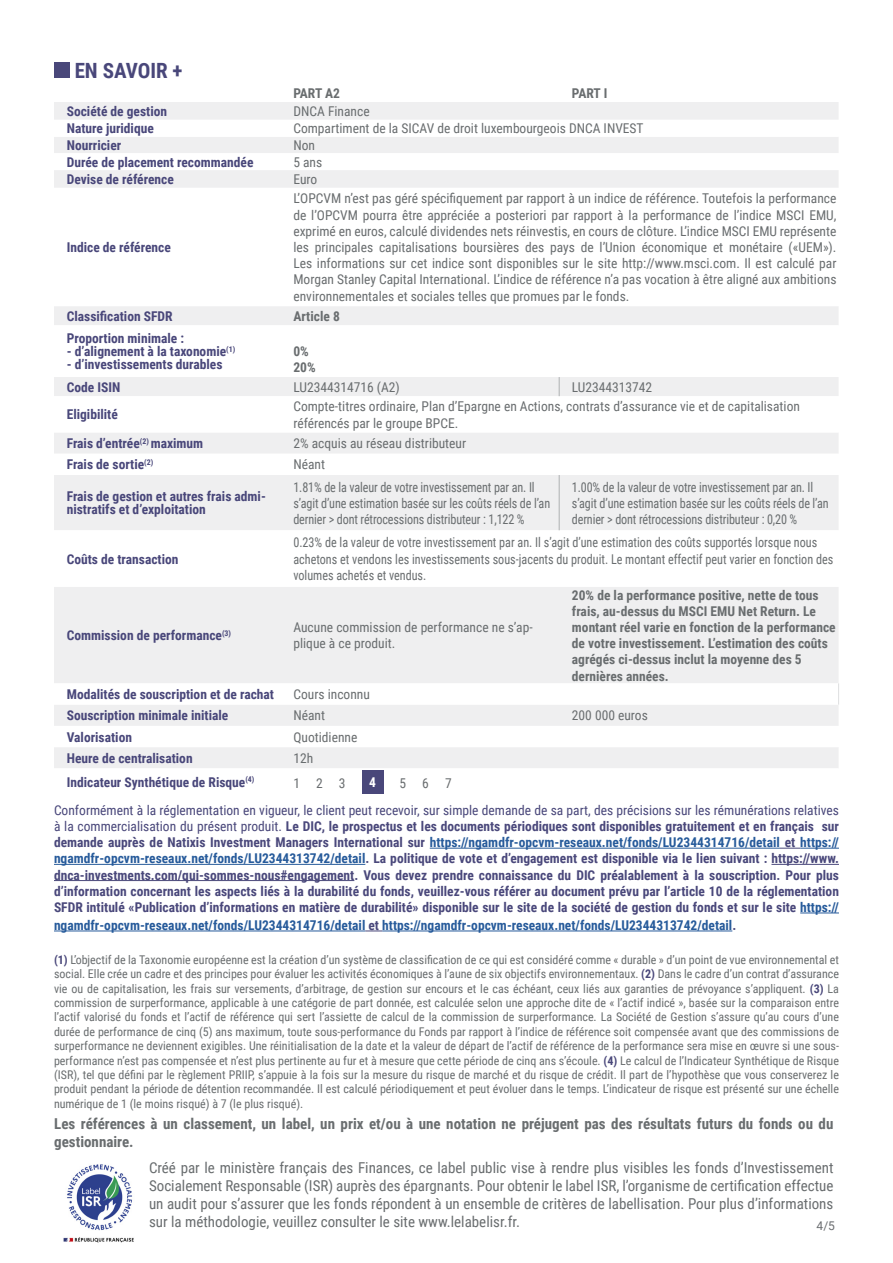
<style>
.page{position:relative;width:893px;height:1263px;background:#fff}
.page>*{position:absolute;margin:0;border:0;box-sizing:border-box;transform-origin:0 0}
.t1{font:700 21px "Roboto Condensed";color:#49477a}
.t2{font:15px/18px "Roboto Condensed";color:#696d6f;text-align:justify}
.t3{font:700 15px/18px "Roboto Condensed";color:#696d6f}
.t4{font:13.5px/16.2px "Roboto Condensed";color:#696d6f}
.t5{font:700 13.5px/16.2px "Roboto Condensed";color:#4a487b;text-align:justify}
.t6{font:13.5px/16.2px "Roboto Condensed";color:#696d6f;scale:.9 1}
.t7{font:700 13.5px/12.8px "Roboto Condensed";color:#49477a}
.t8{font:700 13.5px/16.2px "Roboto Condensed";color:#696d6f}
.t9{font:700 13.5px "Roboto Condensed";color:#275b9b}
.t10{font:700 13.5px "Roboto Condensed";color:#fff}
.t11{font:12px/14.4px "Roboto Condensed";color:#696d6f;text-align:justify}
.t12{font:12px "Roboto";color:#696c6f}
.s1{font-weight:400;color:#49477a}
.s2{font-weight:400}
.s3{color:#275b9b}
.s4{color:#4a487b}
.s5{font-weight:700;color:#49477a}
</style>
<div class="page">
<hr style="left:430px;top:848px;width:350px;height:1px;background:#275b9b">
<svg style="left:780px;top:848px;width:20px;height:1px"></svg>
<hr style="left:800px;top:848px;width:39px;height:1px;background:#275b9b">
<hr style="left:54px;top:864px;width:311px;height:1px;background:#275b9b">
<hr style="left:771px;top:864px;width:68px;height:1px;background:#4a487b">
<hr style="left:54px;top:880px;width:300px;height:1px;background:#4a487b">
<hr style="left:800px;top:913px;width:39px;height:1px;background:#275b9b">
<hr style="left:54px;top:931px;width:311px;height:1px;background:#275b9b">
<svg style="left:365px;top:931px;width:17px;height:1px"></svg>
<hr style="left:382px;top:931px;width:350px;height:1px;background:#275b9b">
<div style="left:54px;top:63px;width:16px;height:15px;background:#49477a"></div>
<div style="left:54px;top:102px;width:784px;height:18px;background:#efeff0"></div>
<svg style="left:54px;top:137px;width:784px;height:631px"></svg>
<svg style="left:559px;top:377px;width:1px;height:19px"></svg>
<hr style="left:559px;top:475px;width:1px;height:55px;background:#afb1b3">
<svg style="left:838px;top:683px;width:1px;height:22px"></svg>
<div style="left:362px;top:770px;width:22px;height:24px;background:#49477a"></div>
<img style="left:63px;top:1164px;width:71px;height:79px">
<h1 class="t1" style="left:75px;top:56px;width:109px">EN SAVOIR +</h1>
<p class="t8" style="left:293px;top:85px;width:48px">PART A2</p>
<p class="t8" style="left:572px;top:85px;width:37px">PART I</p>
<p class="t7" style="left:67px;top:104px;width:102px">Société de gestion</p>
<p class="t4" style="left:293px;top:103px;width:78px">DNCA Finance</p>
<p class="t7" style="left:67px;top:122px;width:89px">Nature juridique</p>
<p class="t4" style="left:293px;top:120px;width:352px">Compartiment de la SICAV de droit luxembourgeois DNCA INVEST</p>
<p class="t7" style="left:67px;top:138px;width:56px">Nourricier</p>
<p class="t4" style="left:293px;top:137px;width:23px">Non</p>
<p class="t7" style="left:67px;top:155px;width:188px">Durée de placement recommandée</p>
<p class="t4" style="left:293px;top:153px;width:30px">5 ans</p>
<p class="t7" style="left:67px;top:172px;width:109px">Devise de référence</p>
<p class="t4" style="left:293px;top:171px;width:25px">Euro</p>
<p class="t7" style="left:67px;top:240px;width:106px">Indice de référence</p>
<p class="t4" style="left:293px;top:190px;width:545px;text-align:justify">L’OPCVM n’est pas géré spécifiquement par rapport à un indice de référence. Toutefois la performance de l’OPCVM pourra être appréciée a posteriori par rapport à la performance de l’indice MSCI EMU, exprimé en euros, calculé dividendes nets réinvestis, en cours de clôture. L’indice MSCI EMU représente les principales capitalisations boursières des pays de l’Union économique et monétaire («UEM»).<br>Les informations sur cet indice sont disponibles sur le site http://www.msci.com. Il est calculé par Morgan Stanley Capital International. L’indice de référence n’a pas vocation à être aligné aux ambitions environnementales et sociales telles que promues par le fonds.</p>
<p class="t7" style="left:67px;top:309px;width:107px">Classification SFDR</p>
<p class="t8" style="left:293px;top:307px;width:48px">Article 8</p>
<p class="t7" style="left:67px;top:332px;width:119px">Proportion minimale :</p>
<p class="t7" style="left:67px;top:345px;width:170px">- d’alignement à la taxonomie<sup>(1)</sup></p>
<p class="t7" style="left:67px;top:357px;width:157px">- d’investissements durables</p>
<p class="t8" style="left:293px;top:343px;width:24px">0%<br>20%</p>
<p class="t7" style="left:67px;top:380px;width:55px">Code ISIN</p>
<p class="t4" style="left:293px;top:378px;width:108px">LU2344314716 (A2)</p>
<p class="t4" style="left:572px;top:378px;width:82px">LU2344313742</p>
<p class="t7" style="left:67px;top:408px;width:53px">Eligibilité</p>
<p class="t4" style="left:293px;top:398px;width:508px">Compte-titres ordinaire, Plan d’Epargne en Actions, contrats d’assurance vie et de capitalisation référencés par le groupe BPCE.</p>
<p class="t7" style="left:67px;top:436px;width:138px">Frais d’entrée<sup>(2)</sup> maximum</p>
<p class="t4" style="left:293px;top:435px;width:174px">2% acquis au réseau distributeur</p>
<p class="t7" style="left:67px;top:458px;width:88px">Frais de sortie<sup>(2)</sup></p>
<p class="t4" style="left:293px;top:456px;width:33px">Néant</p>
<p class="t7" style="left:67px;top:490px;width:201px">Frais de gestion et autres frais admi&shy;nistratifs et d’exploitation</p>
<p class="t6" style="left:293px;top:478px;width:287px">1.81% de la valeur de votre investissement par an. Il s’agit d’une estimation basée sur les coûts réels de l’an dernier &gt; dont rétrocessions distributeur : 1,122 %</p>
<p class="t6" style="left:572px;top:478px;width:287px">1.00% de la valeur de votre investissement par an. Il s’agit d’une estimation basée sur les coûts réels de l’an dernier &gt; dont rétrocessions distributeur : 0,20 %</p>
<p class="t7" style="left:67px;top:552px;width:113px">Coûts de transaction</p>
<p class="t6" style="left:293px;top:534px;width:601px">0.23% de la valeur de votre investissement par an. Il s’agit d’une estimation des coûts supportés lorsque nous achetons et vendons les investissements sous-jacents du produit. Le montant effectif peut varier en fonction des volumes achetés et vendus.</p>
<p class="t7" style="left:67px;top:628px;width:166px">Commission de performance<sup>(3)</sup></p>
<p class="t4" style="left:293px;top:619px;width:241px">Aucune commission de performance ne s’ap&shy;plique à ce produit.</p>
<p class="t8" style="left:572px;top:586px;width:265px">20% de la performance positive, nette de tous frais, au-dessus du MSCI EMU Net Return. Le montant réel varie en fonction de la performance de votre investissement. L’estimation des coûts agrégés ci-dessus inclut la moyenne des 5 dernières années.</p>
<p class="t7" style="left:67px;top:687px;width:209px">Modalités de souscription et de rachat</p>
<p class="t4" style="left:293px;top:686px;width:78px">Cours inconnu</p>
<p class="t7" style="left:67px;top:709px;width:163px">Souscription minimale initiale</p>
<p class="t4" style="left:293px;top:707px;width:33px">Néant</p>
<p class="t4" style="left:572px;top:707px;width:77px">200 000 euros</p>
<p class="t7" style="left:67px;top:730px;width:67px">Valorisation</p>
<p class="t4" style="left:293px;top:728px;width:65px">Quotidienne</p>
<p class="t7" style="left:67px;top:751px;width:127px">Heure de centralisation</p>
<p class="t4" style="left:293px;top:749px;width:21px">12h</p>
<p class="t7" style="left:67px;top:775px;width:189px">Indicateur Synthétique de Risque<sup>(4)</sup></p>
<p class="t4" style="left:293px;top:774px;width:54px">1 2 3</p>
<p class="t10" style="left:369px;top:773px;width:8px">4</p>
<p class="t4" style="left:400px;top:774px;width:54px">5 6 7</p>
<p class="t5" style="left:54px;top:801px;width:786px"><span class="s1">Conformément à la réglementation en vigueur, le client peut recevoir, sur simple demande de sa part, des précisions sur les rémunérations relatives à la commercialisation du présent produit</span><span class="s2">.</span> Le DIC, le prospectus et les documents périodiques sont disponibles gratuitement et en français sur demande auprès de Natixis Investment Managers International sur <span class="s3">https://ngamdfr-opcvm-reseaux.net/fonds/LU2344314716/detail</span> et <span class="s3">https:// ngamdfr-opcvm-reseaux.net/fonds/LU2344313742/detail</span>. La politique de vote et d’engagement est disponible via le lien suivant : https://www. dnca-investments.com/qui-sommes-nous#engagement. Vous devez prendre connaissance du DIC préalablement à la souscription. Pour plus d’information concernant les aspects liés à la durabilité du fonds, veuillez-vous référer au document prévu par l’article 10 de la réglementation SFDR intitulé «Publication d’informations en matière de durabilité» disponible sur le site de la société de gestion du fonds et sur le site <span class="s3">https://</span></p>
<p class="t9" style="left:54px;top:916px;width:684px">ngamdfr-opcvm-reseaux.net/fonds/LU2344314716/detail <span class="s4">et</span> https://ngamdfr-opcvm-reseaux.net/fonds/LU2344313742/detail<span class="s4">.</span></p>
<p class="t11" style="left:54px;top:952px;width:786px"><span class="s5">(1)</span> L’objectif de la Taxonomie européenne est la création d’un système de classification de ce qui est considéré comme « durable » d’un point de vue environnemental et social. Elle crée un cadre et des principes pour évaluer les activités économiques à l’aune de six objectifs environnementaux. <span class="s5">(2)</span> Dans le cadre d’un contrat d’assurance vie ou de capitalisation, les frais sur versements, d’arbitrage, de gestion sur encours et le cas échéant, ceux liés aux garanties de prévoyance s’appliquent. <span class="s5">(3)</span> La commission de surperformance, applicable à une catégorie de part donnée, est calculée selon une approche dite de « l’actif indicé », basée sur la comparaison entre l’actif valorisé du fonds et l’actif de référence qui sert l’assiette de calcul de la commission de surperformance. La Société de Gestion s’assure qu’au cours d’une durée de performance de cinq (5) ans maximum, toute sous-performance du Fonds par rapport à l’indice de référence soit compensée avant que des commissions de surperformance ne deviennent exigibles. Une réinitialisation de la date et la valeur de départ de l’actif de référence de la performance sera mise en œuvre si une sous&shy;performance n’est pas compensée et n’est plus pertinente au fur et à mesure que cette période de cinq ans s’écoule. <span class="s5">(4)</span> Le calcul de l’Indicateur Synthétique de Risque (ISR), tel que défini par le règlement PRIIP, s’appuie à la fois sur la mesure du risque de marché et du risque de crédit. Il part de l’hypothèse que vous conserverez le produit pendant la période de détention recommandée. Il est calculé périodiquement et peut évoluer dans le temps. L’indicateur de risque est présenté sur une échelle numérique de 1 (le moins risqué) à 7 (le plus risqué).</p>
<p class="t3" style="left:54px;top:1114px;width:781px">Les références à un classement, un label, un prix et/ou à une notation ne préjugent pas des résultats futurs du fonds ou du gestionnaire.</p>
<p class="t2" style="left:149px;top:1158px;width:686px">Créé par le ministère français des Finances, ce label public vise à rendre plus visibles les fonds d’Investissement Socialement Responsable (ISR) auprès des épargnants. Pour obtenir le label ISR, l’organisme de certification effectue un audit pour s’assurer que les fonds répondent à un ensemble de critères de labellisation. Pour plus d’informations sur la méthodologie, veuillez consulter le site www.lelabelisr.fr.</p>
<p class="t12" style="left:817px;top:1218px;width:20px">4/5</p>
</div>
